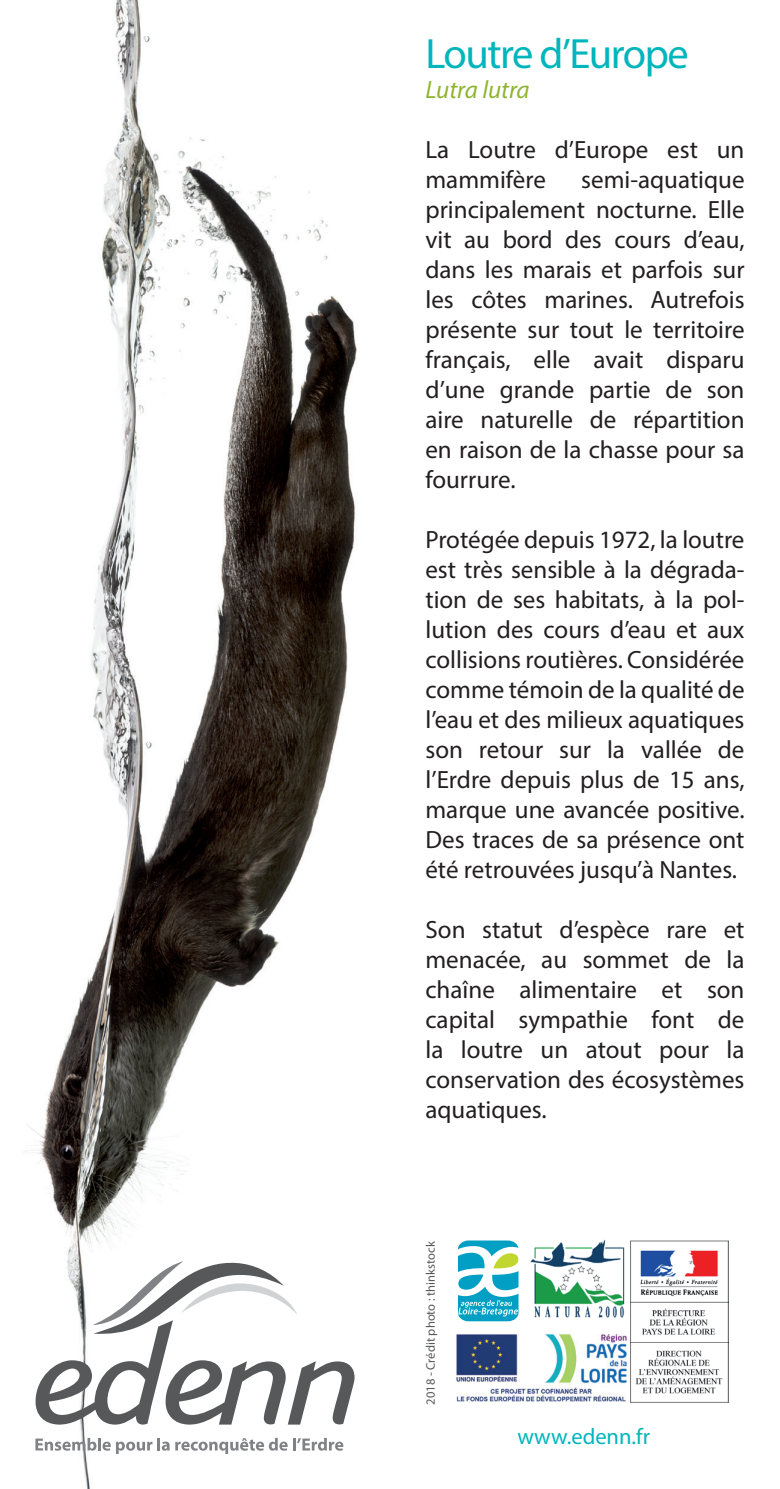
<style>
.page{position:relative;width:780px;height:1489px;background:#fff}
.page>*{position:absolute;margin:0;border:0;box-sizing:border-box;transform-origin:0 0}
.t1{font:42.5px "Myriad Pro";letter-spacing:-.035em;color:#00b6bc}
.t2{font:25px/30px "Myriad Pro";color:#231f20;text-align:justify}
.t3{font:italic 25px "Myriad Pro";color:#8fb431}
.t4{font:22.5px "Myriad Pro";color:#00b6bc}
.t5{font:12.5px "Myriad Pro";color:#57585a}
</style>
<div class="page">
<img style="left:23px;top:0;width:334px;height:1488px">
<svg style="left:35px;top:1437px;width:252px;height:16px"></svg>
<svg style="left:293px;top:1437px;width:50px;height:13px"></svg>
<svg style="left:36px;top:1256px;width:318px;height:168px"></svg>
<img style="left:530px;top:1239px;width:95px;height:79px">
<svg style="left:457px;top:1240px;width:62px;height:82px"></svg>
<img style="left:456px;top:1334px;width:175px;height:69px">
<img style="left:630px;top:1240px;width:98px;height:161px">
<h1 class="t1" style="left:425px;top:27px;width:265px">Loutre d’Europe</h1>
<p class="t3" style="left:425px;top:74px;width:106px">Lutra lutra</p>
<p class="t2" style="left:425px;top:134px;width:320px">La Loutre d’Europe est un mammifère</p>
<p class="t2" style="left:425px;top:164px;width:320px;text-indent:156px">semi-aquatique principalement nocturne. Elle vit au bord des cours d’eau, dans les marais et parfois sur les côtes marines. Autrefois présente sur tout le territoire français, elle avait disparu d’une grande partie de son aire naturelle de répartition en raison de la chasse pour sa fourrure.</p>
<p class="t2" style="left:425px;top:524px;width:320px">Protégée depuis 1972, la loutre est très sensible à la dégrada&shy;tion de ses habitats, à la pol&shy;lution des cours d’eau et aux collisions routières. Considérée comme témoin de la qualité de l’eau et des milieux aquatiques son retour sur la vallée de l’Erdre depuis plus de 15 ans, marque une avancée positive.<br>Des traces de sa présence ont été retrouvées jusqu’à Nantes.</p>
<p class="t2" style="left:425px;top:914px;width:320px">Son statut d’espèce rare et menacée, au sommet de la chaîne alimentaire et son capital sympathie font de la loutre un atout pour la conservation des écosystèmes aquatiques.</p>
<p class="t5" style="left:423px;top:1404px;width:164px;rotate:-90deg">2018 - Crédit photo : thinkstock</p>
<p class="t4" style="left:517px;top:1422px;width:134px">www.edenn.fr</p>
</div>
